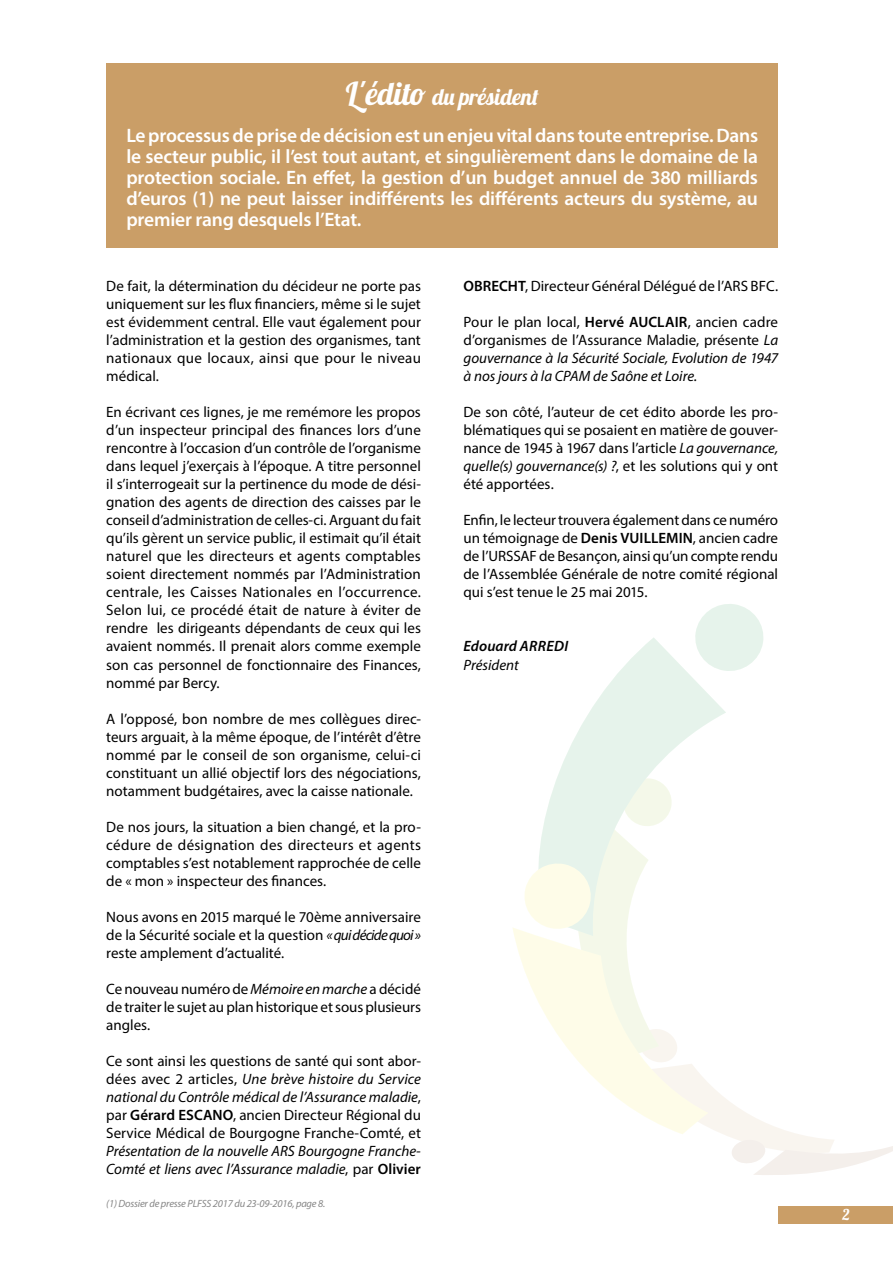
<style>
.page{position:relative;width:893px;height:1263px;background:#fff}
.page>*{position:absolute;margin:0;border:0;box-sizing:border-box;transform-origin:0 0}
.t1{font:22.8px "Lobster 1.4";letter-spacing:-.01em;color:#fff}
.t2{font:600 19.5px/21px "Myriad Pro";letter-spacing:-.01em;color:#fff;text-align:justify}
.t3{font:15px/18px "Myriad Pro";color:#000;text-align:justify}
.t4{font:italic 15px/18px "Myriad Pro";color:#000}
.t5{font:italic 600 15px "Myriad Pro";letter-spacing:.005em;color:#000}
.t6{font:15px "Lobster 1.4";color:#fff}
.t7{font:italic 10.5px "Myriad Pro";letter-spacing:-.02em;color:#878787}
.s1{font-size:31.95px}
.s2{font-style:italic}
.s3{font-weight:600}
.s4{font-style:normal}
.s5{font-weight:600;font-style:normal}
</style>
<div class="page">
<div style="left:106px;top:64px;width:672px;height:184px;background:#ca9e67"></div>
<svg style="left:695px;top:604px;width:68px;height:67px"></svg>
<svg style="left:558px;top:637px;width:168px;height:139px;fill:#e6f3eb"></svg>
<svg style="left:513px;top:776px;width:380px;height:399px"></svg>
<div style="left:778px;top:1205px;width:115px;height:18px;background:#ca9e67"></div>
<h1 class="t1" style="left:346px;top:82px;width:194px"><span class="s1">L'édito</span> du président</h1>
<p class="t2" style="left:126px;top:125px;width:633px">Le processus de prise de décision est un enjeu vital dans toute entreprise. Dans le secteur public, il l’est tout autant, et singulièrement dans le domaine de la protection sociale. En effet, la gestion d’un budget annuel de 380 milliards d’euros (1) ne peut laisser indifférents les différents acteurs du système, au premier rang desquels l’Etat.</p>
<p class="t3" style="left:106px;top:277px;width:316px">De fait, la détermination du décideur ne porte pas uniquement sur les flux financiers, même si le sujet est évidemment central. Elle vaut également pour l’administration et la gestion des organismes, tant nationaux que locaux, ainsi que pour le niveau médical.</p>
<p class="t3" style="left:106px;top:403px;width:316px">En écrivant ces lignes, je me remémore les propos d’un inspecteur principal des finances lors d’une rencontre à l’occasion d’un contrôle de l’organisme dans lequel j’exerçais à l’époque. A titre personnel il s’interrogeait sur la pertinence du mode de dési&shy;gnation des agents de direction des caisses par le conseil d’administration de celles-ci. Arguant du fait qu’ils gèrent un service public, il estimait qu’il était naturel que les directeurs et agents comptables soient directement nommés par l’Administration centrale, les Caisses Nationales en l’occurrence.<br>Selon lui, ce procédé était de nature à éviter de rendre les dirigeants dépendants de ceux qui les avaient nommés. Il prenait alors comme exemple son cas personnel de fonctionnaire des Finances, nommé par Bercy.</p>
<p class="t3" style="left:106px;top:709px;width:316px">A l’opposé, bon nombre de mes collègues direc&shy;teurs arguait, à la même époque, de l’intérêt d’être nommé par le conseil de son organisme, celui-ci constituant un allié objectif lors des négociations, notamment budgétaires, avec la caisse nationale.</p>
<p class="t3" style="left:106px;top:817px;width:316px">De nos jours, la situation a bien changé, et la pro&shy;cédure de désignation des directeurs et agents comptables s’est notablement rapprochée de celle de « mon » inspecteur des finances.</p>
<p class="t3" style="left:106px;top:907px;width:316px">Nous avons en 2015 marqué le 70ème anniversaire de la Sécurité sociale et la question <span class="s2">« qui décide quoi » </span>reste amplement d’actualité.</p>
<p class="t3" style="left:106px;top:979px;width:316px">Ce nouveau numéro de <span class="s2">Mémoire en marche</span> a décidé de traiter le sujet au plan historique et sous plusieurs angles.</p>
<p class="t3" style="left:106px;top:1051px;width:316px">Ce sont ainsi les questions de santé qui sont abor&shy;dées avec 2 articles, <span class="s2">Une brève histoire du Service national du Contrôle médical de l’Assurance maladie</span>, par <span class="s3">Gérard ESCANO</span>, ancien Directeur Régional du Service Médical de Bourgogne Franche-Comté, et</p>
<p class="t4" style="left:106px;top:1141px;width:316px">Présentation de la nouvelle ARS Bourgogne Franche-<br>Comté et liens avec l’Assurance maladie<span class="s4">, par</span> <span class="s5">Olivier</span></p>
<p class="t7" style="left:106px;top:1197px;width:221px">(1) Dossier de presse PLFSS 2017 du 23-09-2016, page 8.</p>
<p class="t3" style="left:463px;top:277px;width:316px"><span class="s3">OBRECHT</span>, Directeur Général Délégué de l’ARS BFC.</p>
<p class="t4" style="left:463px;top:313px;width:316px;text-align:justify"><span class="s4">Pour le plan local,</span> <span class="s5">Hervé AUCLAIR</span><span class="s4">, ancien cadre d’organismes de l’Assurance Maladie, présente</span> La gouvernance à la Sécurité Sociale, Evolution de 1947 à nos jours à la CPAM de Saône et Loire.</p>
<p class="t3" style="left:463px;top:403px;width:316px">De son côté, l’auteur de cet édito aborde les pro&shy;blématiques qui se posaient en matière de gouver&shy;nance de 1945 à 1967 dans l’article <span class="s2">La gouvernance, quelle(s) gouvernance(s) ?</span>, et les solutions qui y ont été apportées.</p>
<p class="t3" style="left:463px;top:511px;width:316px">Enfin, le lecteur trouvera également dans ce numéro un témoignage de <span class="s3">Denis VUILLEMIN</span>, ancien cadre de l’URSSAF de Besançon, ainsi qu’un compte rendu de l’Assemblée Générale de notre comité régional qui s’est tenue le 25 mai 2015.</p>
<p class="t5" style="left:463px;top:637px;width:106px">Edouard ARREDI</p>
<p class="t4" style="left:464px;top:655px;width:57px">Président</p>
<p class="t6" style="left:842px;top:1205px;width:9px">2</p>
</div>
